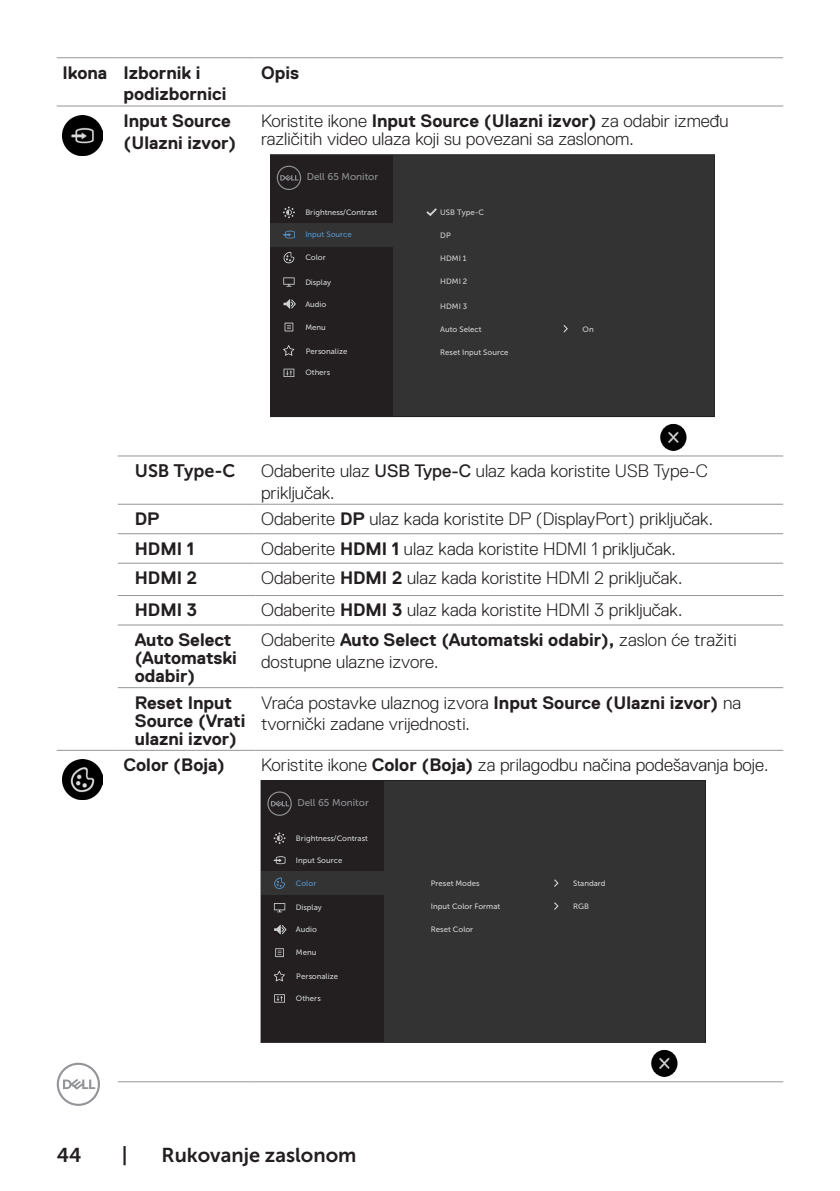
<style>
.page{position:relative;width:840px;height:1191px;background:#fff}
.page>*{position:absolute;margin:0;border:0;box-sizing:border-box;transform-origin:0 0}
.t1{font:20px "Museo Sans For Dell 700";color:#231f20}
.Table_Paragraph{font:300 18px/21.6px "Dell Replica";color:#231f20}
.Table_Paragraph-2{font:700 18px/18px "Dell Replica";color:#231f20}
.Table_Paragraph-Inde{font:700 18px/18px "Dell Replica";color:#231f20}
.Table_Head{font:700 18px/21.6px "Dell Replica";color:#231f20}
.Table_Paragraph-Inde-2{font:18px "Museo Sans For Dell 700";color:#231f20}
.t2{font:9.8px "Museo Sans For Dell 500";color:#8e8f93}
.t3{font:7.8px "Museo Sans For Dell 500";color:#cfd0d1}
.t4{font:7.8px "Museo Sans For Dell 500";color:#5493c7}
.s1{font-weight:700}
.s2{font-weight:400}
</style>
<div class="page">
<svg style="left:57px;top:1062px;width:43px;height:44px"></svg>
<hr style="left:57px;top:106px;width:61px;height:1px;background:#939598">
<hr style="left:118px;top:106px;width:137px;height:1px;background:#939598">
<hr style="left:255px;top:106px;width:527px;height:1px;background:#939598">
<hr style="left:57px;top:57px;width:61px;height:1px;background:#939598">
<hr style="left:118px;top:57px;width:137px;height:1px;background:#939598">
<hr style="left:255px;top:57px;width:527px;height:1px;background:#939598">
<hr style="left:118px;top:455px;width:137px;height:1px;background:#939598">
<hr style="left:255px;top:455px;width:527px;height:1px;background:#939598">
<hr style="left:118px;top:504px;width:137px;height:1px;background:#939598">
<hr style="left:255px;top:504px;width:527px;height:1px;background:#939598">
<hr style="left:118px;top:533px;width:137px;height:1px;background:#939598">
<hr style="left:255px;top:533px;width:527px;height:1px;background:#939598">
<hr style="left:118px;top:563px;width:137px;height:1px;background:#939598">
<hr style="left:255px;top:563px;width:527px;height:1px;background:#939598">
<hr style="left:118px;top:595px;width:137px;height:1px;background:#939598">
<hr style="left:255px;top:595px;width:527px;height:1px;background:#939598">
<hr style="left:118px;top:624px;width:137px;height:1px;background:#939598">
<hr style="left:255px;top:624px;width:527px;height:1px;background:#939598">
<hr style="left:118px;top:687px;width:137px;height:1px;background:#939598">
<hr style="left:255px;top:687px;width:527px;height:1px;background:#939598">
<hr style="left:118px;top:750px;width:137px;height:1px;background:#939598">
<hr style="left:118px;top:1081px;width:137px;height:1px;background:#939598">
<hr style="left:255px;top:1081px;width:527px;height:1px;background:#939598">
<hr style="left:57px;top:750px;width:61px;height:1px;background:#939598">
<hr style="left:255px;top:750px;width:527px;height:1px;background:#939598">
<img style="left:62px;top:116px;width:40px;height:39px">
<div style="left:270px;top:155px;width:444px;height:261px;background:#333334"></div>
<div style="left:270px;top:155px;width:122px;height:261px;background:#231f20"></div>
<svg style="left:283px;top:207px;width:12px;height:11px"></svg>
<svg style="left:276px;top:166px;width:25px;height:24px"></svg>
<div style="left:270px;top:223px;width:122px;height:23px;background:#333334"></div>
<svg style="left:283px;top:230px;width:12px;height:9px"></svg>
<svg style="left:283px;top:251px;width:11px;height:13px"></svg>
<svg style="left:283px;top:277px;width:11px;height:10px"></svg>
<svg style="left:284px;top:323px;width:9px;height:8px"></svg>
<svg style="left:283px;top:369px;width:11px;height:8px"></svg>
<svg style="left:283px;top:299px;width:13px;height:10px"></svg>
<svg style="left:283px;top:345px;width:11px;height:11px"></svg>
<img style="left:660px;top:424px;width:26px;height:26px">
<svg style="left:563px;top:325px;width:4px;height:7px"></svg>
<svg style="left:426px;top:208px;width:11px;height:8px"></svg>
<img style="left:62px;top:759px;width:40px;height:40px">
<div style="left:261px;top:780px;width:444px;height:262px;background:#333334"></div>
<div style="left:261px;top:780px;width:122px;height:262px;background:#231f20"></div>
<svg style="left:273px;top:832px;width:12px;height:12px"></svg>
<svg style="left:267px;top:791px;width:24px;height:25px"></svg>
<svg style="left:554px;top:879px;width:4px;height:8px"></svg>
<svg style="left:554px;top:902px;width:4px;height:8px"></svg>
<div style="left:261px;top:871px;width:122px;height:24px;background:#333334"></div>
<svg style="left:273px;top:856px;width:12px;height:8px"></svg>
<svg style="left:274px;top:877px;width:11px;height:12px"></svg>
<svg style="left:274px;top:903px;width:11px;height:9px"></svg>
<svg style="left:274px;top:994px;width:11px;height:8px"></svg>
<svg style="left:274px;top:924px;width:13px;height:11px"></svg>
<svg style="left:275px;top:948px;width:9px;height:9px"></svg>
<svg style="left:273px;top:970px;width:12px;height:11px"></svg>
<img style="left:651px;top:1049px;width:26px;height:27px">
<p class="Table_Head" style="left:62px;top:62px;width:46px">Ikona</p>
<p class="Table_Head" style="left:123px;top:62px;width:104px">Izbornik i podizbornici</p>
<p class="Table_Head" style="left:261px;top:62px;width:39px">Opis</p>
<p class="Table_Paragraph-2" style="left:123px;top:110px;width:114px;line-height:21.6px">Input Source (Ulazni izvor)</p>
<p class="Table_Paragraph" style="left:261px;top:112px;width:469px;line-height:18px">Koristite ikone <span class="s1">Input Source (Ulazni izvor)</span> za odabir između različitih video ulaza koji su povezani sa zaslonom.</p>
<p class="t2" style="left:306px;top:172px;width:73px">Dell 65 Monitor</p>
<p class="t3" style="left:305px;top:208px;width:73px">Brightness/Contrast</p>
<p class="t4" style="left:305px;top:230px;width:48px">Input Source</p>
<p class="t3" style="left:305px;top:253px;width:22px">Color</p>
<p class="t3" style="left:305px;top:277px;width:27px">Display</p>
<p class="t3" style="left:305px;top:300px;width:23px">Audio</p>
<p class="t3" style="left:305px;top:322px;width:22px">Menu</p>
<p class="t3" style="left:305px;top:346px;width:43px">Personalize</p>
<p class="t3" style="left:305px;top:368px;width:26px">Others</p>
<p class="t3" style="left:440px;top:208px;width:45px">USB Type-C</p>
<p class="t3" style="left:440px;top:231px;width:12px">DP</p>
<p class="t3" style="left:440px;top:254px;width:28px">HDMI 1</p>
<p class="t3" style="left:440px;top:277px;width:29px">HDMI 2</p>
<p class="t3" style="left:440px;top:302px;width:29px">HDMI 3</p>
<p class="t3" style="left:440px;top:325px;width:43px">Auto Select</p>
<p class="t3" style="left:440px;top:348px;width:70px">Reset Input Source</p>
<p class="t3" style="left:582px;top:325px;width:13px">On</p>
<p class="Table_Paragraph-Inde-2" style="left:135px;top:461px;width:102px">USB Type-C</p>
<p class="Table_Paragraph" style="left:261px;top:460px;width:448px">Odaberite ulaz <span class="s2">USB Type-C</span> ulaz kada koristite USB Type-C priključak.</p>
<p class="Table_Paragraph-Inde" style="left:135px;top:510px;width:26px">DP</p>
<p class="Table_Paragraph" style="left:261px;top:508px;width:453px">Odaberite <span class="s1">DP</span> ulaz kada koristite DP (DisplayPort) priključak.</p>
<p class="Table_Paragraph-Inde" style="left:135px;top:539px;width:61px">HDMI 1</p>
<p class="Table_Paragraph" style="left:261px;top:538px;width:416px">Odaberite <span class="s1">HDMI 1</span> ulaz kada koristite HDMI 1 priključak.</p>
<p class="Table_Paragraph-Inde" style="left:135px;top:569px;width:64px">HDMI 2</p>
<p class="Table_Paragraph" style="left:261px;top:567px;width:422px">Odaberite <span class="s1">HDMI 2</span> ulaz kada koristite HDMI 2 priključak.</p>
<p class="Table_Paragraph-Inde" style="left:135px;top:601px;width:64px">HDMI 3</p>
<p class="Table_Paragraph" style="left:261px;top:599px;width:422px">Odaberite <span class="s1">HDMI 3</span> ulaz kada koristite HDMI 3 priključak.</p>
<p class="Table_Paragraph-Inde" style="left:135px;top:631px;width:104px">Auto Select (Automatski odabir)</p>
<p class="Table_Paragraph" style="left:261px;top:629px;width:477px">Odaberite <span class="s1">Auto Select (Automatski odabir),</span> zaslon će tražiti dostupne ulazne izvore.</p>
<p class="Table_Paragraph-2" style="left:135px;top:693px;width:112px">Reset Input<br>Source (Vrati ulazni izvor)</p>
<p class="Table_Paragraph" style="left:261px;top:691px;width:481px">Vraća postavke ulaznog izvora <span class="s1">Input Source (Ulazni izvor)</span> na tvornički zadane vrijednosti.</p>
<p class="Table_Paragraph-2" style="left:123px;top:756px;width:103px">Color (Boja)</p>
<p class="Table_Paragraph" style="left:261px;top:754px;width:508px">Koristite ikone <span class="s1">Color (Boja)</span> za prilagodbu načina podešavanja boje.</p>
<p class="t2" style="left:297px;top:797px;width:73px">Dell 65 Monitor</p>
<p class="t3" style="left:296px;top:833px;width:73px">Brightness/Contrast</p>
<p class="t3" style="left:296px;top:855px;width:48px">Input Source</p>
<p class="t4" style="left:296px;top:878px;width:22px">Color</p>
<p class="t3" style="left:296px;top:903px;width:27px">Display</p>
<p class="t3" style="left:296px;top:925px;width:23px">Audio</p>
<p class="t3" style="left:296px;top:948px;width:22px">Menu</p>
<p class="t3" style="left:296px;top:972px;width:43px">Personalize</p>
<p class="t3" style="left:296px;top:994px;width:26px">Others</p>
<p class="t1" style="left:57px;top:1143px;width:26px">44</p>
<p class="t1" style="left:122px;top:1143px;width:7px">|</p>
<p class="t1" style="left:161px;top:1143px;width:196px">Rukovanje zaslonom</p>
<p class="t3" style="left:430px;top:879px;width:50px">Preset Modes</p>
<p class="t3" style="left:430px;top:902px;width:71px">Input Color Format</p>
<p class="t3" style="left:430px;top:925px;width:44px">Reset Color</p>
<p class="t3" style="left:573px;top:878px;width:34px">Standard</p>
<p class="t3" style="left:573px;top:902px;width:17px">RGB</p>
</div>
